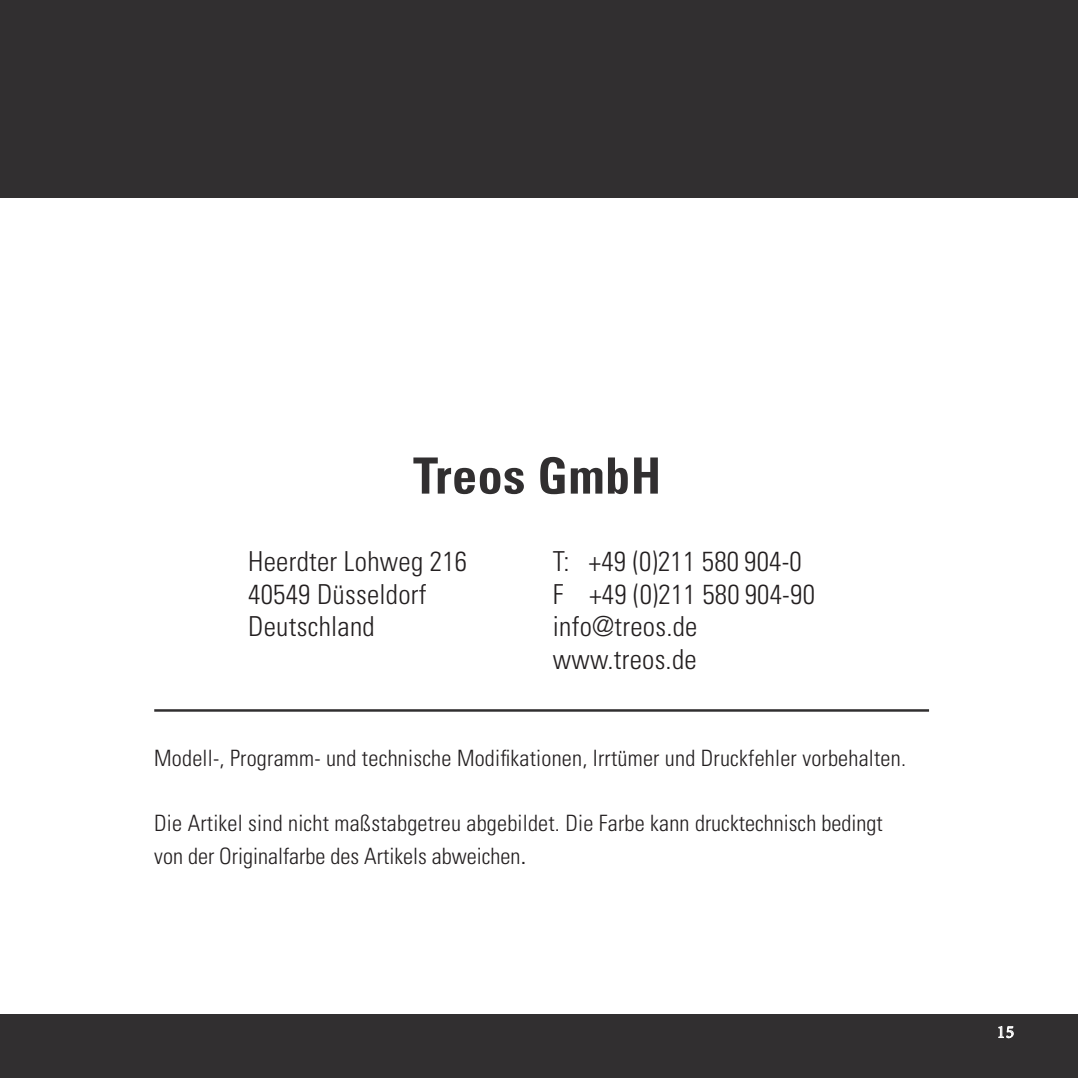
<style>
.page{position:relative;width:1078px;height:1078px;background:#fff}
.page>*{position:absolute;margin:0;border:0;box-sizing:border-box;transform-origin:0 0}
.t1{font:700 condensed 50px "Univers";letter-spacing:.01em;color:#312f30}
.t2{font:300 condensed 27.5px "Univers";letter-spacing:.01em;color:#231f20}
.t3{font:300 condensed 22.5px "Univers";letter-spacing:.01em;color:#231f20}
.t4{font:17.5px "Minion Pro";color:#fff}
.s1{font-size:27.5px}
</style>
<div class="page">
<div style="left:0;top:0;width:1077px;height:198px;background:#312f30"></div>
<div style="left:0;top:1014px;width:1077px;height:63px;background:#312f30"></div>
<svg style="left:998px;top:1026px;width:16px;height:12px"></svg>
<hr style="left:154px;top:709px;width:774px;height:2px;background:#312f30">
<p class="t1" style="left:413px;top:445px;width:249px">Treos GmbH</p>
<p class="t2" style="left:248px;top:545px;width:220px">Heerdter Lohweg 216</p>
<p class="t2" style="left:248px;top:577px;width:180px">40549 Düsseldorf</p>
<p class="t2" style="left:248px;top:610px;width:128px">Deutschland</p>
<p class="t2" style="left:552px;top:545px;width:250px">T: +49 (0)211 580 904-0</p>
<p class="t2" style="left:552px;top:577px;width:263px">F +49 (0)211 580 904-90</p>
<p class="t2" style="left:552px;top:610px;width:146px">info@treos.de</p>
<p class="t2" style="left:552px;top:642px;width:145px">www.treos.de</p>
<p class="t3" style="left:154px;top:744px;width:753px">Modell-, Programm- und technische Modifikationen, Irrtümer und Druckfehler vorbehalten.</p>
<p class="t3" style="left:154px;top:809px;width:729px">Die Artikel sind nicht maßstabgetreu abgebildet. Die Farbe kann drucktechnisch bedingt</p>
<p class="t3" style="left:154px;top:842px;width:374px">von der Originalfarbe des Artikels abweichen<span class="s1">.</span></p>
<p class="t4" style="left:996px;top:1019px;width:19px">15</p>
</div>
